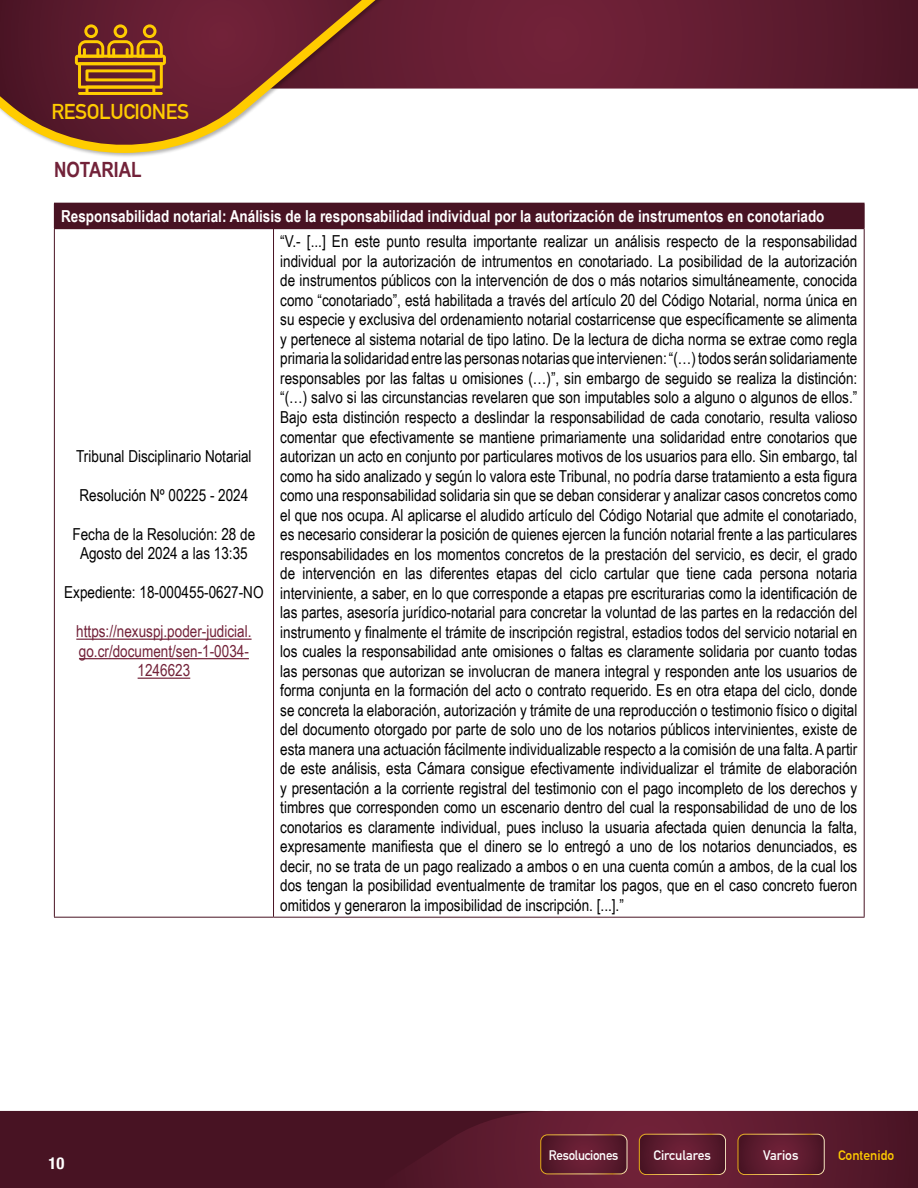
<style>
.page{position:relative;width:918px;height:1188px;background:#fff}
.page>*{position:absolute;margin:0;border:0;box-sizing:border-box;transform-origin:0 0}
.t1{font:700 21px "DIN Alternate";letter-spacing:-.02em;color:#fc0}
.t2{font:700 21px "Arial Narrow";color:#722239}
.t3{font:16.5px/19.5px "Arial Narrow";color:#000;text-align:center}
.t4{font:700 16.5px "Arial Narrow";color:#fff}
.t5{font:16.5px/19.5px "Arial Narrow";color:#722239;text-align:center}
.t6{font:700 condensed 16.5px "Helvetica Neue";color:#fff}
.t7{font:700 13.5px "DIN Alternate";letter-spacing:-.02em;color:#fff;scale:.96 1}
.t8{font:700 13.5px "DIN Alternate";color:#fff}
.t9{font:700 13.5px "DIN Alternate";color:#fc0}
.t10{font:700 13.5px "DIN Alternate";letter-spacing:-.02em;color:#fff}
</style>
<div class="page">
<div style="left:0;top:1111px;width:374px;height:77px;background:#481323"></div>
<svg style="left:374px;top:1111px;width:544px;height:77px;background:#5d1c2e"></svg>
<div style="left:738px;top:1134px;width:86px;height:41px;border:1px solid #fff;border-radius:7px"></div>
<svg style="left:470px;top:0;width:448px;height:89px;background:#631e32"></svg>
<svg style="left:451px;top:0;width:13px;height:89px"></svg>
<svg style="left:0;top:0;width:451px;height:157px"></svg>
<svg style="left:75px;top:24px;width:91px;height:71px;background:#9b5d1e"></svg>
<hr style="left:78px;top:92px;width:85px;height:3px;background:#fc0">
<div style="left:54px;top:203px;width:810px;height:26px;background:#481323"></div>
<hr style="left:274px;top:203px;width:591px;height:1px;background:#481323">
<svg style="left:864px;top:204px;width:1px;height:24px"></svg>
<hr style="left:54px;top:229px;width:1px;height:688px;background:#481323">
<hr style="left:274px;top:228px;width:591px;height:1px;background:#481323">
<hr style="left:273px;top:229px;width:1px;height:688px;background:#481323">
<hr style="left:864px;top:229px;width:1px;height:688px;background:#481323">
<hr style="left:54px;top:917px;width:220px;height:1px;background:#481323">
<hr style="left:274px;top:917px;width:591px;height:1px;background:#481323">
<hr style="left:76px;top:639px;width:176px;height:1px;background:#722239">
<hr style="left:79px;top:658px;width:170px;height:1px;background:#722239">
<hr style="left:138px;top:678px;width:52px;height:1px;background:#722239">
<p class="t1" style="left:52px;top:95px;width:139px">RESOLUCIONES</p>
<p class="t2" style="left:54px;top:154px;width:89px">NOTARIAL</p>
<p class="t4" style="left:61px;top:204px;width:765px">Responsabilidad notarial: Análisis de la responsabilidad individual por la autorización de instrumentos en conotariado</p>
<p class="t3" style="left:76px;top:446px;width:177px">Tribunal Disciplinario Notarial</p>
<p class="t3" style="left:79px;top:485px;width:170px">Resolución Nº 00225 - 2024</p>
<p class="t3" style="left:73px;top:524px;width:184px">Fecha de la Resolución: 28 de<br>Agosto del 2024 a las 13:35</p>
<p class="t3" style="left:64px;top:582px;width:201px">Expediente: 18-000455-0627-NO</p>
<p class="t5" style="left:76px;top:621px;width:177px">https://nexuspj.poder-judicial. go.cr/document/sen-1-0034-<br>1246623</p>
<p class="t3" style="left:280px;top:231px;width:579px;text-align:justify">“V.- [...] En este punto resulta importante realizar un análisis respecto de la responsabilidad individual por la autorización de intrumentos en conotariado. La posibilidad de la autorización de instrumentos públicos con la intervención de dos o más notarios simultáneamente, conocida como “conotariado”, está habilitada a través del artículo 20 del Código Notarial, norma única en su especie y exclusiva del ordenamiento notarial costarricense que específicamente se alimenta y pertenece al sistema notarial de tipo latino. De la lectura de dicha norma se extrae como regla primaria la solidaridad entre las personas notarias que intervienen: “(…) todos serán solidariamente responsables por las faltas u omisiones (…)”, sin embargo de seguido se realiza la distinción: “(…) salvo si las circunstancias revelaren que son imputables solo a alguno o algunos de ellos.” Bajo esta distinción respecto a deslindar la responsabilidad de cada conotario, resulta valioso comentar que efectivamente se mantiene primariamente una solidaridad entre conotarios que autorizan un acto en conjunto por particulares motivos de los usuarios para ello. Sin embargo, tal como ha sido analizado y según lo valora este Tribunal, no podría darse tratamiento a esta figura como una responsabilidad solidaria sin que se deban considerar y analizar casos concretos como el que nos ocupa. Al aplicarse el aludido artículo del Código Notarial que admite el conotariado, es necesario considerar la posición de quienes ejercen la función notarial frente a las particulares responsabilidades en los momentos concretos de la prestación del servicio, es decir, el grado de intervención en las diferentes etapas del ciclo cartular que tiene cada persona notaria interviniente, a saber, en lo que corresponde a etapas pre escriturarias como la identificación de las partes, asesoría jurídico-notarial para concretar la voluntad de las partes en la redacción del instrumento y finalmente el trámite de inscripción registral, estadios todos del servicio notarial en los cuales la responsabilidad ante omisiones o faltas es claramente solidaria por cuanto todas las personas que autorizan se involucran de manera integral y responden ante los usuarios de forma conjunta en la formación del acto o contrato requerido. Es en otra etapa del ciclo, donde se concreta la elaboración, autorización y trámite de una reproducción o testimonio físico o digital del documento otorgado por parte de solo uno de los notarios públicos intervinientes, existe de esta manera una actuación fácilmente individualizable respecto a la comisión de una falta. A partir de este análisis, esta Cámara consigue efectivamente individualizar el trámite de elaboración y presentación a la corriente registral del testimonio con el pago incompleto de los derechos y timbres que corresponden como un escenario dentro del cual la responsabilidad de uno de los conotarios es claramente individual, pues incluso la usuaria afectada quien denuncia la falta, expresamente manifiesta que el dinero se lo entregó a uno de los notarios denunciados, es decir, no se trata de un pago realizado a ambos o en una cuenta común a ambos, de la cual los dos tengan la posibilidad eventualmente de tramitar los pagos, que en el caso concreto fueron omitidos y generaron la imposibilidad de inscripción. [...].”</p>
<p class="t6" style="left:49px;top:1149px;width:17px">10</p>
<p class="t7" style="left:549px;top:1145px;width:74px">Resoluciones</p>
<p class="t8" style="left:654px;top:1145px;width:59px">Circulares</p>
<p class="t10" style="left:763px;top:1145px;width:37px">Varios</p>
<p class="t9" style="left:838px;top:1145px;width:58px">Contenido</p>
</div>
